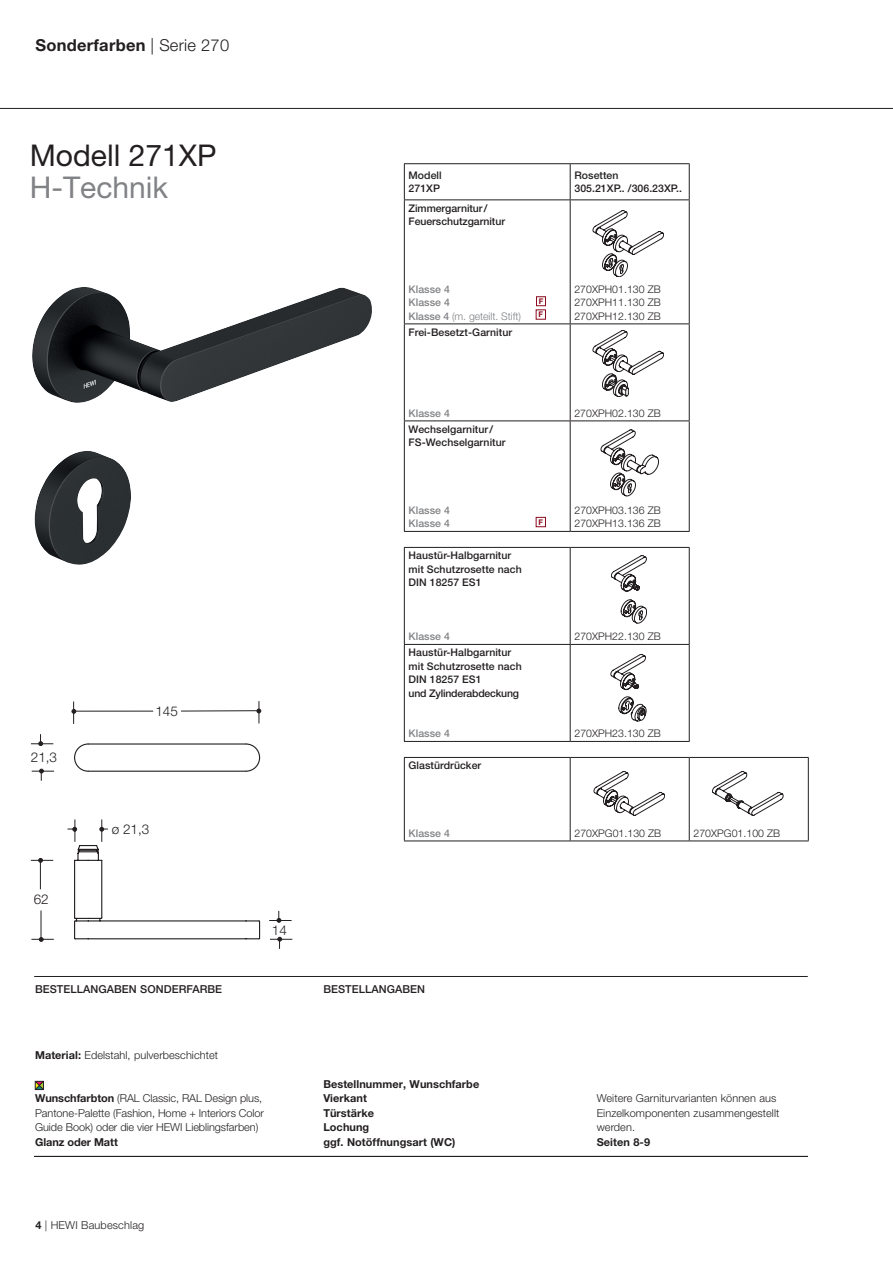
<style>
.page{position:relative;width:893px;height:1263px;background:#fff}
.page>*{position:absolute;margin:0;border:0;box-sizing:border-box;transform-origin:0 0}
.t1{font:30px "Helvetica Neue LT Pro";color:#231f20}
.t2{font:30px "Helvetica Neue LT Pro";color:#808285}
.t3{font:700 16.5px "Helvetica Neue LT Pro";letter-spacing:.015em;color:#231f20}
.t4{font:300 13.5px "Helvetica Neue LT Pro";color:#231f20}
.t5{font:300 10.95px/14.4px "Helvetica Neue LT Pro";letter-spacing:.005em;color:#231f20}
.t6{font:700 10.95px/14.4px "Helvetica Neue LT Pro";letter-spacing:.005em;color:#231f20}
.t7{font:500 10.95px "Helvetica Neue LT Pro";letter-spacing:.005em;color:#231f20}
.t8{font:500 10.5px/13.5px "Helvetica Neue LT Pro";letter-spacing:.005em;color:#231f20}
.t9{font:300 10.5px/13.5px "Helvetica Neue LT Pro";letter-spacing:.005em;color:#231f20;text-align:justify}
.t10{font:500 10.5px/13.5px "Helvetica Neue LT Pro";letter-spacing:.005em;color:#808285}
.t11{font:300 10.5px "Helvetica Neue LT Pro";letter-spacing:-.005em;color:#808285}
.t12{font:700 7.8px "Helvetica Neue LT Pro";color:#8b0b1d}
.s1{font-weight:300}
.s2{font-weight:500}
.s3{font-weight:700}
</style>
<div class="page">
<hr style="left:0;top:108px;width:893px;height:1px;background:#231f20">
<hr style="left:34px;top:1156px;width:774px;height:1px;background:#231f20">
<hr style="left:34px;top:976px;width:774px;height:1px;background:#231f20">
<img style="left:32px;top:287px;width:340px;height:278px">
<hr style="left:181px;top:710px;width:78px;height:1px;background:#231f20">
<hr style="left:74px;top:711px;width:79px;height:1px;background:#231f20">
<svg style="left:72px;top:701px;width:4px;height:23px"></svg>
<svg style="left:257px;top:701px;width:4px;height:22px"></svg>
<svg style="left:31px;top:734px;width:22px;height:11px"></svg>
<svg style="left:32px;top:769px;width:22px;height:12px"></svg>
<svg style="left:31px;top:858px;width:22px;height:31px"></svg>
<svg style="left:31px;top:910px;width:23px;height:31px"></svg>
<svg style="left:269px;top:911px;width:23px;height:11px"></svg>
<svg style="left:270px;top:937px;width:22px;height:12px"></svg>
<svg style="left:67px;top:743px;width:194px;height:197px"></svg>
<hr style="left:404px;top:164px;width:1px;height:35px;background:#231f20">
<hr style="left:404px;top:199px;width:166px;height:1px;background:#231f20">
<hr style="left:404px;top:200px;width:1px;height:123px;background:#231f20">
<hr style="left:404px;top:323px;width:166px;height:1px;background:#231f20">
<hr style="left:404px;top:324px;width:1px;height:96px;background:#231f20">
<hr style="left:404px;top:163px;width:166px;height:1px;background:#231f20">
<hr style="left:570px;top:163px;width:120px;height:1px;background:#231f20">
<hr style="left:404px;top:420px;width:166px;height:1px;background:#231f20">
<hr style="left:404px;top:421px;width:1px;height:110px;background:#231f20">
<hr style="left:404px;top:531px;width:166px;height:1px;background:#231f20">
<hr style="left:404px;top:547px;width:166px;height:1px;background:#231f20">
<hr style="left:404px;top:548px;width:1px;height:96px;background:#231f20">
<hr style="left:570px;top:547px;width:120px;height:1px;background:#231f20">
<hr style="left:570px;top:548px;width:1px;height:96px;background:#231f20">
<hr style="left:404px;top:644px;width:166px;height:1px;background:#231f20">
<hr style="left:404px;top:645px;width:1px;height:96px;background:#231f20">
<hr style="left:570px;top:644px;width:120px;height:1px;background:#231f20">
<hr style="left:570px;top:645px;width:1px;height:96px;background:#231f20">
<hr style="left:404px;top:741px;width:166px;height:1px;background:#231f20">
<hr style="left:570px;top:741px;width:120px;height:1px;background:#231f20">
<hr style="left:404px;top:757px;width:166px;height:1px;background:#231f20">
<hr style="left:404px;top:758px;width:1px;height:82px;background:#231f20">
<hr style="left:570px;top:757px;width:119px;height:1px;background:#231f20">
<hr style="left:570px;top:758px;width:1px;height:82px;background:#231f20">
<hr style="left:404px;top:840px;width:166px;height:1px;background:#231f20">
<hr style="left:570px;top:840px;width:119px;height:1px;background:#231f20">
<hr style="left:689px;top:757px;width:120px;height:1px;background:#231f20">
<hr style="left:689px;top:758px;width:1px;height:82px;background:#231f20">
<hr style="left:689px;top:840px;width:120px;height:1px;background:#231f20">
<hr style="left:570px;top:164px;width:1px;height:35px;background:#231f20">
<hr style="left:570px;top:199px;width:120px;height:1px;background:#231f20">
<hr style="left:570px;top:200px;width:1px;height:123px;background:#231f20">
<hr style="left:570px;top:323px;width:120px;height:1px;background:#231f20">
<hr style="left:570px;top:324px;width:1px;height:96px;background:#231f20">
<hr style="left:570px;top:420px;width:120px;height:1px;background:#231f20">
<hr style="left:570px;top:421px;width:1px;height:110px;background:#231f20">
<hr style="left:570px;top:531px;width:120px;height:1px;background:#231f20">
<hr style="left:808px;top:758px;width:1px;height:82px;background:#231f20">
<hr style="left:689px;top:164px;width:1px;height:35px;background:#231f20">
<hr style="left:689px;top:200px;width:1px;height:123px;background:#231f20">
<hr style="left:689px;top:324px;width:1px;height:96px;background:#231f20">
<hr style="left:689px;top:421px;width:1px;height:110px;background:#231f20">
<hr style="left:689px;top:645px;width:1px;height:96px;background:#231f20">
<hr style="left:689px;top:548px;width:1px;height:96px;background:#231f20">
<div style="left:536px;top:296px;width:10px;height:10px;background:#fff;border:1px solid #8b0b1d"></div>
<div style="left:536px;top:309px;width:10px;height:11px;background:#fff;border:1px solid #8b0b1d"></div>
<div style="left:536px;top:517px;width:10px;height:10px;background:#fff;border:1px solid #8b0b1d"></div>
<svg style="left:601px;top:429px;width:58px;height:67px"></svg>
<svg style="left:611px;top:654px;width:35px;height:67px"></svg>
<svg style="left:593px;top:330px;width:71px;height:67px"></svg>
<svg style="left:593px;top:210px;width:71px;height:67px"></svg>
<svg style="left:611px;top:555px;width:36px;height:68px"></svg>
<svg style="left:712px;top:771px;width:71px;height:45px"></svg>
<svg style="left:594px;top:771px;width:71px;height:45px"></svg>
<svg style="left:35px;top:1081px;width:9px;height:9px"></svg>
<h2 class="t3" style="left:36px;top:34px;width:195px">Sonderfarben <span class="s1">| Serie 270</span></h2>
<h1 class="t1" style="left:30px;top:137px;width:188px">Modell 271XP</h1>
<h1 class="t2" style="left:30px;top:169px;width:140px">H-Technik</h1>
<p class="t8" style="left:409px;top:168px;width:35px">Modell<br>271XP</p>
<p class="t8" style="left:574px;top:168px;width:109px">Rosetten<br>305.21XP.. /306.23XP..</p>
<p class="t8" style="left:409px;top:201px;width:98px">Zimmergarnitur/<br>Feuerschutzgarnitur</p>
<p class="t10" style="left:409px;top:282px;width:43px">Klasse 4<br>Klasse 4</p>
<p class="t12" style="left:539px;top:296px;width:6px">F</p>
<p class="t11" style="left:409px;top:309px;width:114px"><span class="s2">Klasse 4</span> (m. geteilt. Stift)</p>
<p class="t12" style="left:538px;top:310px;width:6px">F</p>
<p class="t8" style="left:409px;top:325px;width:105px">Frei-Besetzt-Garnitur</p>
<p class="t9" style="left:574px;top:282px;width:88px">270XPH01.130 ZB 270XPH11.130 ZB 270XPH12.130 ZB</p>
<p class="t10" style="left:409px;top:406px;width:43px">Klasse 4</p>
<p class="t9" style="left:574px;top:406px;width:88px">270XPH02.130 ZB</p>
<p class="t8" style="left:409px;top:422px;width:98px">Wechselgarnitur/<br>FS-Wechselgarnitur</p>
<p class="t4" style="left:31px;top:749px;width:28px">21,3</p>
<p class="t4" style="left:155px;top:703px;width:24px">145</p>
<p class="t4" style="left:112px;top:821px;width:39px">ø 21,3</p>
<p class="t4" style="left:34px;top:891px;width:17px">62</p>
<p class="t7" style="left:35px;top:983px;width:189px">BESTELLANGABEN SONDERFARBE</p>
<p class="t4" style="left:272px;top:922px;width:17px">14</p>
<p class="t5" style="left:35px;top:1047px;width:184px"><span class="s3">Material:</span> Edelstahl, pulverbeschichtet</p>
<p class="t5" style="left:35px;top:1091px;width:230px"><span class="s3">Wunschfarbton</span> (RAL Classic, RAL Design plus,<br>Pantone-Palette (Fashion, Home + Interiors Color<br>Guide Book) oder die vier HEWI Lieblingsfarben)</p>
<p class="t6" style="left:35px;top:1134px;width:84px">Glanz oder Matt</p>
<p class="t5" style="left:36px;top:1217px;width:110px"><span class="s3">4</span> | HEWI Baubeschlag</p>
<p class="t10" style="left:409px;top:503px;width:43px">Klasse 4<br>Klasse 4</p>
<p class="t8" style="left:409px;top:549px;width:115px">Haustür-Halbgarnitur mit Schutzrosette nach<br>DIN 18257 ES1</p>
<p class="t12" style="left:538px;top:517px;width:6px">F</p>
<p class="t9" style="left:574px;top:503px;width:88px">270XPH03.136 ZB<br>270XPH13.136 ZB</p>
<p class="t10" style="left:409px;top:630px;width:43px">Klasse 4</p>
<p class="t9" style="left:574px;top:629px;width:88px">270XPH22.130 ZB</p>
<p class="t8" style="left:409px;top:646px;width:115px">Haustür-Halbgarnitur mit Schutzrosette nach<br>DIN 18257 ES1<br>und Zylinderabdeckung</p>
<p class="t10" style="left:409px;top:727px;width:43px">Klasse 4</p>
<p class="t9" style="left:574px;top:726px;width:88px">270XPH23.130 ZB</p>
<p class="t8" style="left:409px;top:759px;width:74px">Glastürdrücker</p>
<p class="t10" style="left:409px;top:826px;width:43px">Klasse 4</p>
<p class="t9" style="left:574px;top:826px;width:88px">270XPG01.130 ZB</p>
<p class="t9" style="left:693px;top:826px;width:88px">270XPG01.100 ZB</p>
<p class="t7" style="left:323px;top:983px;width:103px">BESTELLANGABEN</p>
<p class="t6" style="left:323px;top:1076px;width:157px">Bestellnummer, Wunschfarbe<br>Vierkant<br>Türstärke<br>Lochung<br>ggf. Notöffnungsart (WC)</p>
<p class="t5" style="left:597px;top:1091px;width:184px">Weitere Garniturvarianten können aus<br>Einzelkomponenten zusammengestellt werden.</p>
<p class="t6" style="left:597px;top:1134px;width:55px">Seiten 8-9</p>
</div>
